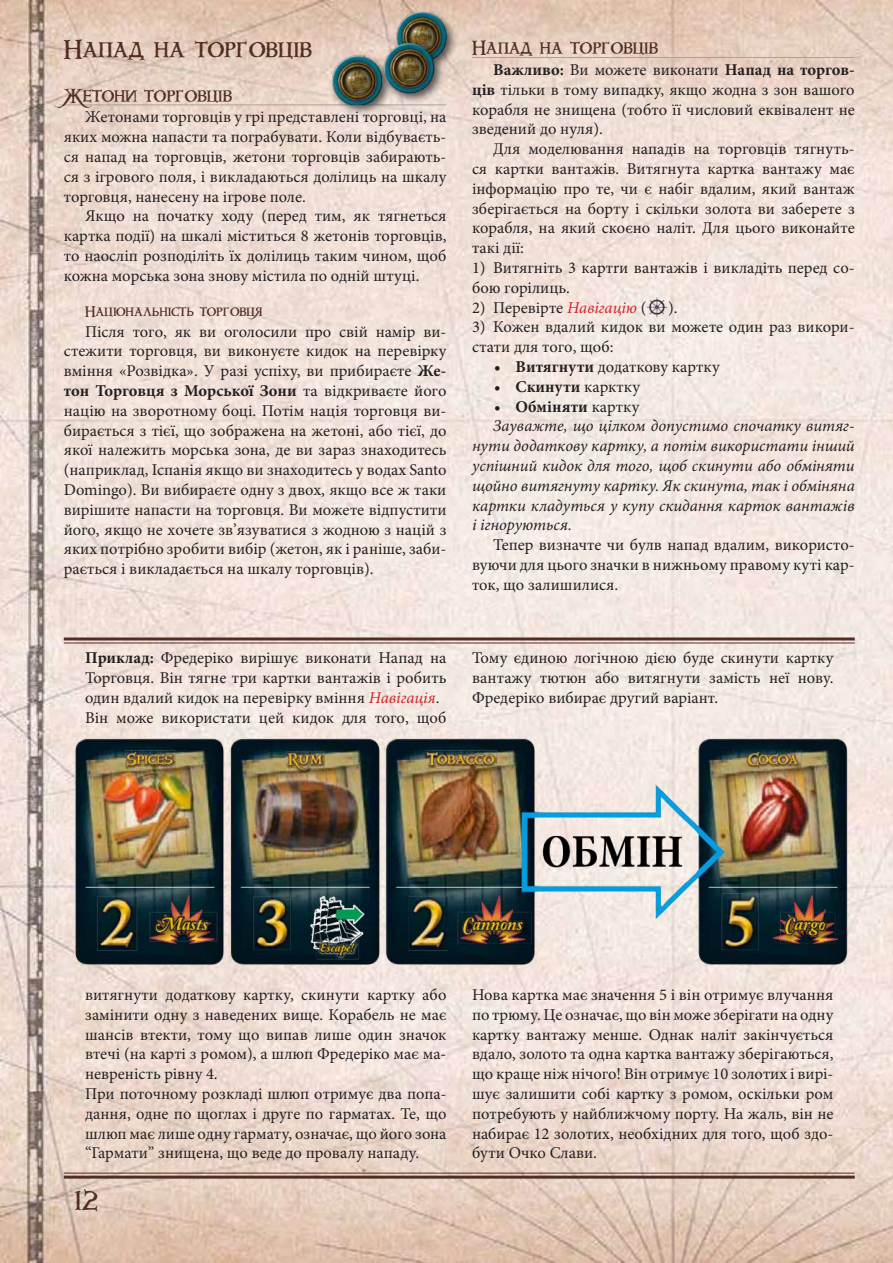
<style>
.page{position:relative;width:893px;height:1263px;background:#fff}
.page>*{position:absolute;margin:0;border:0;box-sizing:border-box;transform-origin:0 0}
.t1{font:24px "Ukr Windlass";color:#522d24}
.t2{font:24px "Windlass";color:#522d24}
.t3{font:18px "Ukr Windlass";color:#522d24}
.t4{font:16.5px/19.8px "Minion Pro";color:#231f20;text-align:justify}
.t5{font:italic 16.5px "Minion Pro";color:#231f20}
.t6{font:700 16.5px "Minion Pro";color:#231f20}
.t7{font:13.5px "Ukr Windlass";color:#522d24}
.s1{font-weight:700}
.s2{font-style:italic;color:#d1232a}
.s3{font-weight:400}
</style>
<div class="page">
<img style="left:0;top:0;width:893px;height:1263px">
<hr style="left:64px;top:105px;width:382px;height:1px;background:#ab9f9b">
<div style="left:329px;top:9px;width:129px;height:108px;background:#231f20;opacity:.75"></div>
<img style="left:333px;top:13px;width:113px;height:91px">
<hr style="left:472px;top:57px;width:382px;height:1px;background:#ab9f9b">
<img style="left:646px;top:296px;width:22px;height:22px">
<hr style="left:64px;top:637px;width:791px;height:3px;background:#522d24">
<hr style="left:64px;top:642px;width:791px;height:1px;background:#522d24">
<hr style="left:64px;top:1172px;width:791px;height:1px;background:#522d24">
<hr style="left:64px;top:1175px;width:791px;height:3px;background:#522d24">
<img style="left:64px;top:729px;width:791px;height:245px">
<h1 class="t1" style="left:64px;top:33px;width:250px">Напад на торговців</h1>
<p class="t3" style="left:64px;top:83px;width:170px">Жетони торговців</p>
<p class="t4" style="left:64px;top:107px;width:384px;text-indent:21px">Жетонами торговців у грі представлені торговці, на яких можна напасти та пограбувати. Коли відбуваєть&shy;ся напад на торговців, жетони торговців забирають&shy;ся з ігрового поля, і викладаються долілиць на шкалу торговця, нанесену на ігрове поле.</p>
<p class="t4" style="left:64px;top:206px;width:384px;text-indent:21px">Якщо на початку ходу (перед тим, як тягнеться картка події) на шкалі міститься 8 жетонів торговців, то наосліп розподіліть їх долілиць таким чином, щоб кожна морська зона знову містила по одній штуці.</p>
<p class="t7" style="left:85px;top:302px;width:186px">Національність торговця</p>
<p class="t4" style="left:64px;top:321px;width:384px;text-indent:21px">Після того, як ви оголосили про свій намір ви&shy;стежити торговця, ви виконуєте кидок на перевірку вміння «Розвідка». У разі успіху, ви прибираєте <span class="s1">Же&shy;тон Торговця з Морської Зони</span> та відкриваєте його націю на зворотному боці. Потім нація торговця ви&shy;бирається з тієї, що зображена на жетоні, або тієї, до якої належить морська зона, де ви зараз знаходитесь (наприклад, Іспанія якщо ви знаходитесь у водах Santo Domingo). Ви вибираєте одну з двох, якщо все ж таки вирішите напасти на торговця. Ви можете відпустити його, якщо не хочете зв’язуватися з жодною з націй з яких потрібно зробити вибір (жетон, як і раніше, заби&shy;рається і викладається на шкалу торговців).</p>
<p class="t4" style="left:85px;top:648px;width:363px;text-align:left"><span class="s1">Приклад:</span> Фредеріко вирішує виконати Напад на Торговця. Він тягне три картки вантажів і робить один вдалий кидок на перевірку вміння <span class="s2">Навігація</span>.<br>Він може використати цей кидок для того, щоб</p>
<p class="t3" style="left:472px;top:36px;width:188px">Напад на торговців</p>
<p class="t4" style="left:472px;top:60px;width:384px;text-indent:21px"><span class="s1">Важливо:</span> Ви можете виконати <span class="s1">Напад на торгов&shy;ців</span> тільки в тому випадку, якщо жодна з зон вашого корабля не знищена (тобто її числовий еквівалент не зведений до нуля).</p>
<p class="t4" style="left:472px;top:139px;width:384px;text-indent:21px">Для моделювання нападів на торговців тягнуть&shy;ся картки вантажів. Витягнута картка вантажу має інформацію про те, чи є набіг вдалим, який вантаж зберігається на борту і скільки золота ви заберете з корабля, на який скоєно наліт. Для цього виконайте такі дії:</p>
<p class="t4" style="left:472px;top:258px;width:384px">1) Витягніть 3 картrи вантажів і викладіть перед со&shy;бою горілиць.</p>
<p class="t4" style="left:472px;top:297px;width:176px">2) Перевірте <span class="s2">Навігацію</span> (</p>
<p class="t4" style="left:668px;top:297px;width:11px">).</p>
<p class="t4" style="left:472px;top:317px;width:384px">3) Кожен вдалий кидок ви можете один раз викори&shy;стати для того, щоб:</p>
<p class="t4" style="left:494px;top:357px;width:227px"><span class="s1">• Витягнути</span> додаткову картку</p>
<p class="t6" style="left:494px;top:375px;width:147px">• Скинути <span class="s3">карктку</span></p>
<p class="t6" style="left:494px;top:395px;width:147px">• Обміняти <span class="s3">картку</span></p>
<p class="t5" style="left:493px;top:415px;width:363px">Зауважте, що цілком допустимо спочатку витяг-</p>
<p class="t5" style="left:472px;top:435px;width:384px">нути додаткову картку, а потім використати інший</p>
<p class="t5" style="left:472px;top:454px;width:384px">успішний кидок для того, щоб скинути або обміняти</p>
<p class="t5" style="left:472px;top:474px;width:384px">щойно витягнуту картку. Як скинута, так і обміняна</p>
<p class="t5" style="left:472px;top:494px;width:384px">картки кладуться у купу скидання карток вантажів</p>
<p class="t5" style="left:472px;top:514px;width:101px">і ігноруються.</p>
<p class="t4" style="left:472px;top:535px;width:384px;text-indent:21px">Тепер визначте чи булв напад вдалим, використо&shy;вуючи для цього значки в нижньому правому куті кар&shy;ток, що залишилися.</p>
<p class="t4" style="left:472px;top:648px;width:363px">Тому єдиною логічною дією буде скинути картку вантажу тютюн або витягнути замість неї нову.<br>Фредеріко вибирає другий варіант.</p>
<p class="t4" style="left:85px;top:985px;width:363px;text-align:left">витягнути додаткову картку, скинути картку або замінити одну з наведених вище. Корабель не має шансів втекти, тому що випав лише один значок втечі (на карті з ромом), а шлюп Фредеріко має ма&shy;невреність рівну 4.<br>При поточному розкладі шлюп отримує два попа&shy;дання, одне по щоглах і друге по гарматах. Те, що шлюп має лише одну гармату, означає, що його зона “Гармати” знищена, що веде до провалу нападу.</p>
<h1 class="t2" style="left:75px;top:1183px;width:24px">12</h1>
<p class="t4" style="left:472px;top:985px;width:363px">Нова картка має значення 5 і він отримує влучання по трюму. Це означає, що він може зберігати на одну картку вантажу менше. Однак наліт закінчується вдало, золото та одна картка вантажу зберігаються, що краще ніж нічого! Він отримує 10 золотих і вирі&shy;шує залишити собі картку з ромом, оскільки ром потребують у найближчому порту. На жаль, він не набирає 12 золотих, необхідних для того, щоб здо&shy;бути Очко Слави.</p>
</div>
